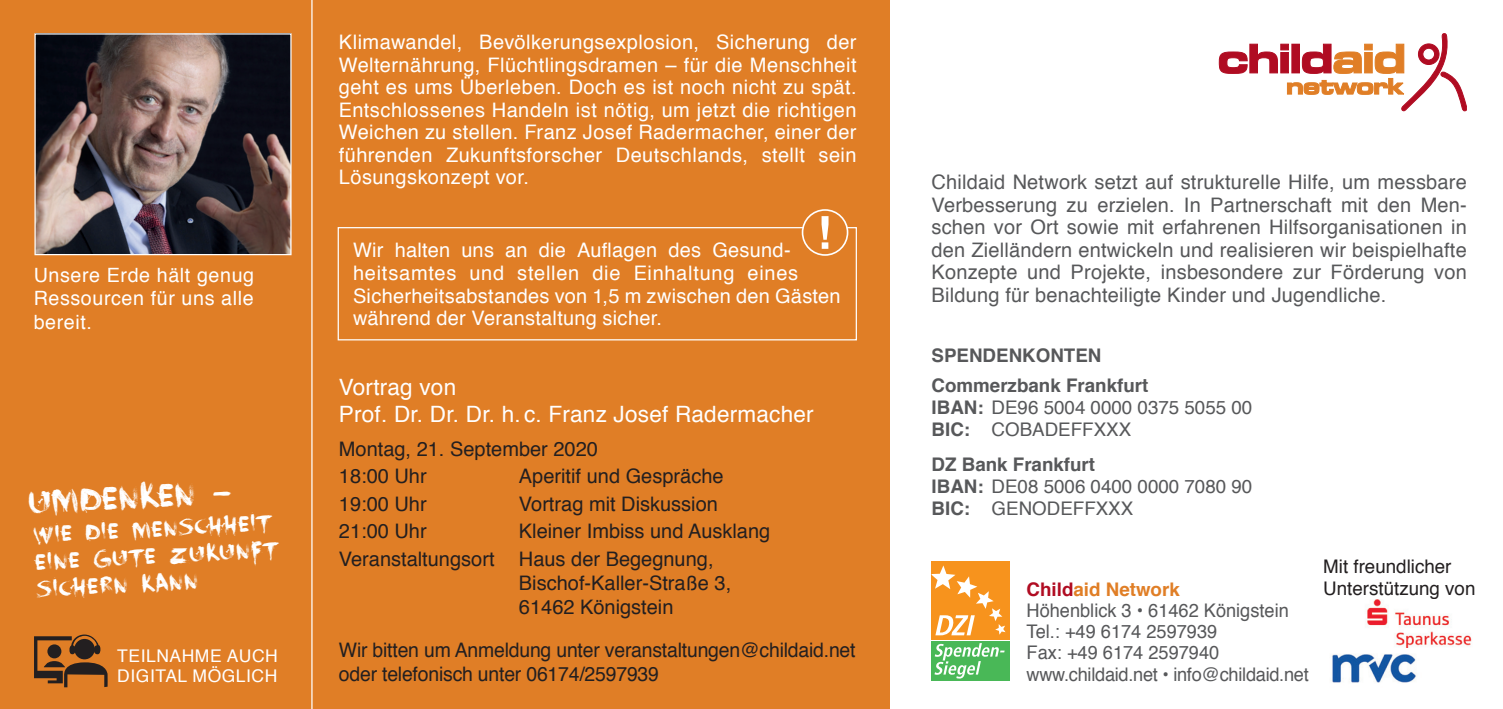
<style>
.page{position:relative;width:1503px;height:709px;background:#fff}
.page>*{position:absolute;margin:0;border:0;box-sizing:border-box;transform-origin:0 0}
.t1{font:35.25px "Face Your Fears";color:#fff;scale:1.08 1}
.t2{font:24.25px/27.2px "Face Your Fears";color:#fff;scale:1.08 1}
.t3{font:22.5px/27px "Helvetica";letter-spacing:.01em;color:#fff}
.t4{font:20px/22.5px "Helvetica";letter-spacing:.015em;color:#fff;text-align:justify}
.t5{font:20px/22.5px "Helvetica";letter-spacing:.01em;color:#57585a;text-align:justify}
.t6{font:20px/27.5px "Helvetica";color:#231f20}
.t7{font:19.75px/23.2px "Helvetica";letter-spacing:.03em;color:#fff;text-align:justify}
.t8{font:18.75px/21.2px "Helvetica";color:#57585a}
.t9{font:700 18.75px/30px "Helvetica";color:#57585a}
.t10{font:18.75px/22.5px "Helvetica";color:#231f20}
.t11{font:17.5px/20px "Helvetica";letter-spacing:.03em;color:#fff}
.s1{font-weight:700}
.s2{font-weight:700;color:#b00c22}
.s3{font-weight:700;color:#e07e26}
</style>
<div class="page">
<img style="left:1331px;top:647px;width:85px;height:36px">
<div style="left:0;top:0;width:889px;height:709px;background:#e07e26"></div>
<img style="left:36px;top:35px;width:253px;height:218px">
<div style="left:34px;top:33px;width:257px;height:222px;border:1px solid #fff"></div>
<hr style="left:311px;top:0;width:1px;height:709px;background:#fff">
<svg style="left:1218px;top:33px;width:248px;height:78px"></svg>
<div style="left:931px;top:561px;width:78px;height:78px;background:#f7931d"></div>
<div style="left:931px;top:641px;width:78px;height:39px;background:#49b857"></div>
<svg style="left:934px;top:643px;width:70px;height:35px"></svg>
<svg style="left:931px;top:565px;width:74px;height:70px"></svg>
<div style="left:338px;top:227px;width:519px;height:113px;border:1px solid #fff"></div>
<div style="left:802px;top:210px;width:45px;height:45px;background:#e07e26;border-radius:50%"></div>
<div style="left:801px;top:209px;width:47px;height:47px;border:2px solid #fff;border-radius:50%"></div>
<svg style="left:821px;top:216px;width:7px;height:33px"></svg>
<img style="left:1367px;top:599px;width:105px;height:48px">
<svg style="left:34px;top:634px;width:74px;height:53px"></svg>
<p class="t7" style="left:34px;top:264px;width:222px">Unsere Erde hält genug Ressourcen für uns alle bereit.</p>
<h1 class="t1" style="left:27px;top:478px;width:190px;rotate:-3deg">UMDENKEN -</h1>
<p class="t2" style="left:33px;top:522px;width:227px;rotate:-3deg">WIE DIE MENSCHHEIT<br>EINE GUTE ZUKUNFT<br>SICHERN KANN</p>
<p class="t11" style="left:117px;top:646px;width:162px">TEILNAHME AUCH<br>DIGITAL MÖGLICH</p>
<p class="t4" style="left:339px;top:32px;width:519px">Klimawandel, Bevölkerungsexplosion, Sicherung der Welternährung, Flüchtlingsdramen – für die Menschheit geht es ums Überleben. Doch es ist noch nicht zu spät.<br>Entschlossenes Handeln ist nötig, um jetzt die richtigen Weichen zu stellen. Franz Josef Radermacher, einer der führenden Zukunftsforscher Deutschlands, stellt sein Lösungskonzept vor.</p>
<p class="t4" style="left:353px;top:240px;width:489px;text-align:left">Wir halten uns an die Auflagen des Gesund&shy;heitsamtes und stellen die Einhaltung eines Sicherheitsabstandes von 1,5 m zwischen den Gästen während der Veranstaltung sicher.</p>
<p class="t3" style="left:339px;top:374px;width:476px">Vortrag von<br>Prof. Dr. Dr. Dr. h. c. Franz Josef Radermacher</p>
<p class="t6" style="left:339px;top:435px;width:261px">Montag, 21. September 2020<br>18:00 Uhr</p>
<p class="t6" style="left:519px;top:463px;width:206px">Aperitif und Gespräche</p>
<p class="t6" style="left:339px;top:491px;width:89px">19:00 Uhr</p>
<p class="t6" style="left:519px;top:491px;width:200px">Vortrag mit Diskussion</p>
<p class="t6" style="left:339px;top:518px;width:89px">21:00 Uhr</p>
<p class="t6" style="left:339px;top:518px;width:433px;text-indent:180px">Kleiner Imbiss und Ausklang<br>Veranstaltungsort Haus der Begegnung,</p>
<p class="t6" style="left:519px;top:571px;width:214px;line-height:24px">Bischof-Kaller-Straße 3,<br>61462 Königstein</p>
<p class="t6" style="left:339px;top:638px;width:518px;line-height:24px">Wir bitten um Anmeldung unter veranstaltungen@childaid.net oder telefonisch unter 06174/2597939</p>
<p class="t5" style="left:931px;top:171px;width:537px">Childaid Network setzt auf strukturelle Hilfe, um messbare Verbesserung zu erzielen. In Partnerschaft mit den Men&shy;schen vor Ort sowie mit erfahrenen Hilfsorganisationen in den Zielländern entwickeln und realisieren wir beispielhafte Konzepte und Projekte, insbesondere zur Förderung von Bildung für benachteiligte Kinder und Jugendliche.</p>
<p class="t9" style="left:931px;top:341px;width:218px">SPENDENKONTEN<br>Commerzbank Frankfurt</p>
<p class="t8" style="left:931px;top:397px;width:322px"><span class="s1">IBAN:</span> DE96 5004 0000 0375 5055 00<br><span class="s1">BIC:</span> COBADEFFXXX</p>
<p class="t8" style="left:931px;top:454px;width:322px"><span class="s1">DZ Bank Frankfurt<br>IBAN:</span> DE08 5006 0400 0000 7080 90<br><span class="s1">BIC:</span> GENODEFFXXX</p>
<p class="t8" style="left:1026px;top:579px;width:284px"><span class="s2">Child</span><span class="s3">aid Network<br></span>Höhenblick 3 • 61462 Königstein<br>Tel.: +49 6174 2597939<br>Fax: +49 6174 2597940 www.childaid.net • info@childaid.net</p>
<p class="t10" style="left:1323px;top:555px;width:154px">Mit freundlicher<br>Unterstützung von</p>
</div>
